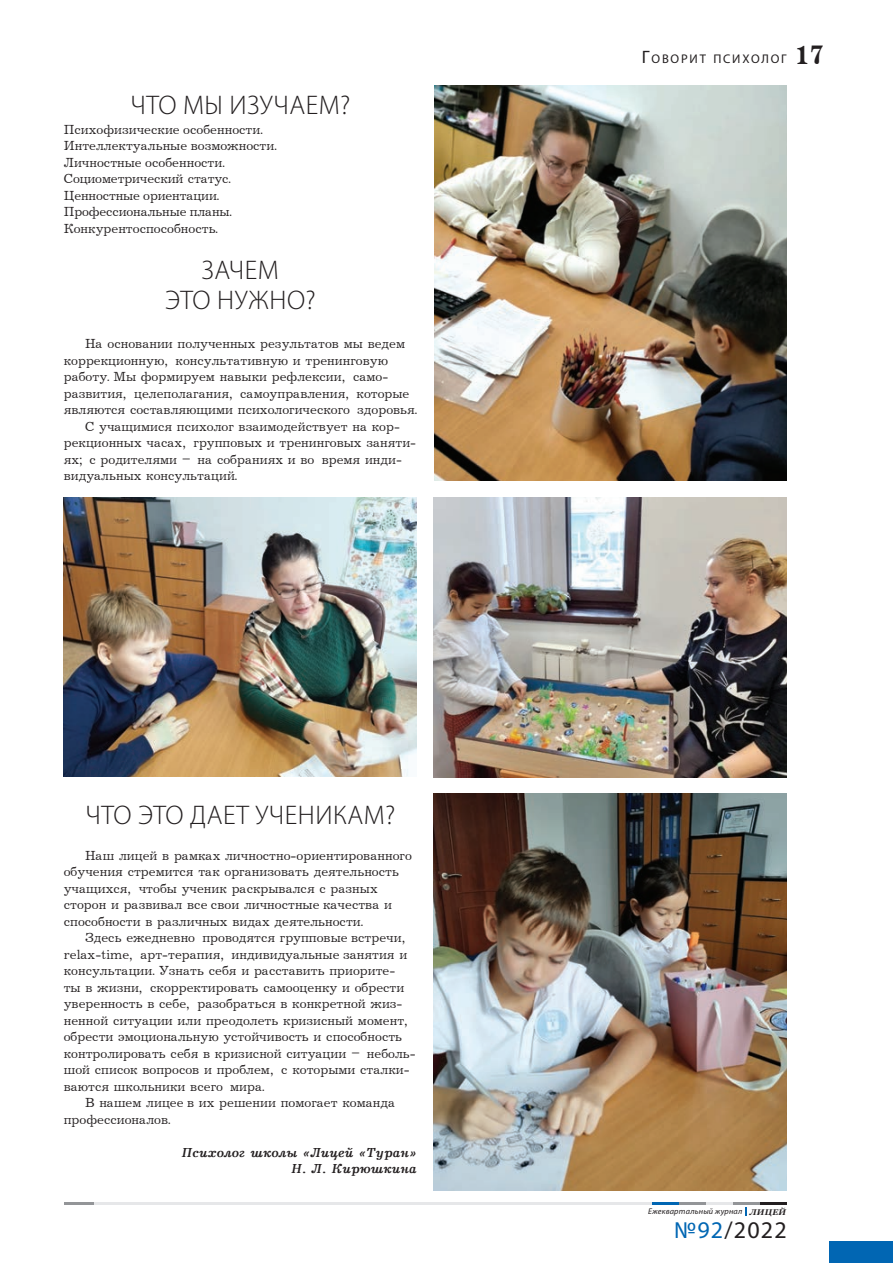
<style>
.page{position:relative;width:893px;height:1263px;background:#fff}
.page>*{position:absolute;margin:0;border:0;box-sizing:border-box;transform-origin:0 0}
.t1{font:300 27px/30px "Myriad Pro";letter-spacing:.02em;color:#231f20;text-align:center}
.t2{font:700 27px "Journal";color:#231f20}
.t3{font:24px "Myriad Pro";letter-spacing:.05em;color:#231f20}
.t4{font:13.5px/16.5px "Journal";color:#231f20}
.t5{font:italic 700 13.5px/16.5px "Journal";color:#231f20;text-align:right}
.t6{font:12.6px "Myriad Pro";letter-spacing:.145em;color:#231f20}
.t7{font:italic 8.25px "Myriad Pro";letter-spacing:.025em;color:#231f20}
.s1{font-size:18px}
.s2{font-family:"Georgia";font-weight:700}
.s3{color:#0166b3}
</style>
<div class="page">
<svg style="left:745px;top:1208px;width:2px;height:8px"></svg>
<hr style="left:94px;top:1202px;width:558px;height:3px;background:#e6e7e9">
<hr style="left:760px;top:1202px;width:27px;height:3px;background:#231f20">
<hr style="left:652px;top:1202px;width:27px;height:3px;background:#0166b3">
<hr style="left:733px;top:1202px;width:27px;height:3px;background:#939598">
<hr style="left:706px;top:1202px;width:27px;height:3px;background:#e6e7e9">
<hr style="left:679px;top:1202px;width:27px;height:3px;background:#939598">
<hr style="left:64px;top:1202px;width:30px;height:3px;background:#939598">
<div style="left:829px;top:1242px;width:64px;height:21px;background:#0166b3"></div>
<img style="left:434px;top:85px;width:353px;height:395px">
<img style="left:434px;top:497px;width:353px;height:281px">
<img style="left:64px;top:497px;width:353px;height:279px">
<img style="left:434px;top:793px;width:353px;height:398px">
<h1 class="t1" style="left:130px;top:90px;width:221px">ЧТО МЫ ИЗУЧАЕМ?</h1>
<p class="t4" style="left:64px;top:121px;width:215px">Психофизические особенности.<br>Интеллектуальные возможности.<br>Личностные особенности.<br>Социометрический статус.<br>Ценностные ориентации.<br>Профессиональные планы.<br>Конкурентоспособность.</p>
<h1 class="t1" style="left:165px;top:255px;width:152px">ЗАЧЕМ<br>ЭТО НУЖНО?</h1>
<p class="t4" style="left:85px;top:336px;width:322px">На основании полученных результатов мы ведем</p>
<p class="t4" style="left:64px;top:352px;width:326px">коррекционную, консультативную и тренинговую</p>
<p class="t4" style="left:64px;top:369px;width:326px">работу. Мы формируем навыки рефлексии, само-</p>
<p class="t4" style="left:64px;top:385px;width:347px">развития, целеполагания, самоуправления, которые</p>
<p class="t4" style="left:64px;top:402px;width:355px">являются составляющими психологического здоровья.</p>
<p class="t4" style="left:85px;top:418px;width:316px">С учащимися психолог взаимодействует на кор-</p>
<p class="t4" style="left:64px;top:435px;width:354px">рекционных часах, групповых и тренинговых заняти-</p>
<p class="t4" style="left:64px;top:451px;width:340px">ях; с родителями – на собраниях и во время инди-</p>
<p class="t4" style="left:64px;top:468px;width:175px">видуальных консультаций.</p>
<h1 class="t1" style="left:85px;top:800px;width:311px">ЧТО ЭТО ДАЕТ УЧЕНИКАМ?</h1>
<p class="t4" style="left:64px;top:847px;width:350px;text-indent:21px">Наш лицей в рамках личностно-ориентированного обучения стремится так организовать деятельность учащихся, чтобы ученик раскрывался с разных сторон и развивал все свои личностные качества и способности в различных видах деятельности.</p>
<p class="t4" style="left:85px;top:930px;width:322px">Здесь ежедневно проводятся групповые встречи,</p>
<p class="t4" style="left:64px;top:946px;width:345px">relax-time, арт-терапия, индивидуальные занятия и</p>
<p class="t4" style="left:64px;top:963px;width:333px">консультации. Узнать себя и расставить приорите-</p>
<p class="t4" style="left:64px;top:979px;width:342px">ты в жизни, скорректировать самооценку и обрести</p>
<p class="t4" style="left:64px;top:996px;width:340px">уверенность в себе, разобраться в конкретной жиз-</p>
<p class="t4" style="left:64px;top:1012px;width:346px">ненной ситуации или преодолеть кризисный момент,</p>
<p class="t4" style="left:64px;top:1029px;width:340px">обрести эмоциональную устойчивость и способность</p>
<p class="t4" style="left:64px;top:1045px;width:353px">контролировать себя в кризисной ситуации – неболь-</p>
<p class="t4" style="left:64px;top:1062px;width:347px">шой список вопросов и проблем, с которыми сталки-</p>
<p class="t4" style="left:64px;top:1078px;width:202px">ваются школьники всего мира.</p>
<p class="t4" style="left:85px;top:1095px;width:312px">В нашем лицее в их решении помогает команда</p>
<p class="t4" style="left:64px;top:1111px;width:108px">профессионалов.</p>
<p class="t5" style="left:181px;top:1144px;width:237px">Психолог школы «Лицей «Туран»<br>Н. Л. Кирюшкина</p>
<p class="t6" style="left:642px;top:51px;width:146px"><span class="s1">Г</span>ОВОРИТ ПСИХОЛОГ</p>
<h1 class="t2" style="left:795px;top:40px;width:31px">17</h1>
<p class="t7" style="left:648px;top:1206px;width:139px">Ежеквартальный журнал <span class="s2">ЛИЦЕЙ</span></p>
<h2 class="t3" style="left:674px;top:1215px;width:114px"><span class="s3">№92</span>/2022</h2>
</div>
